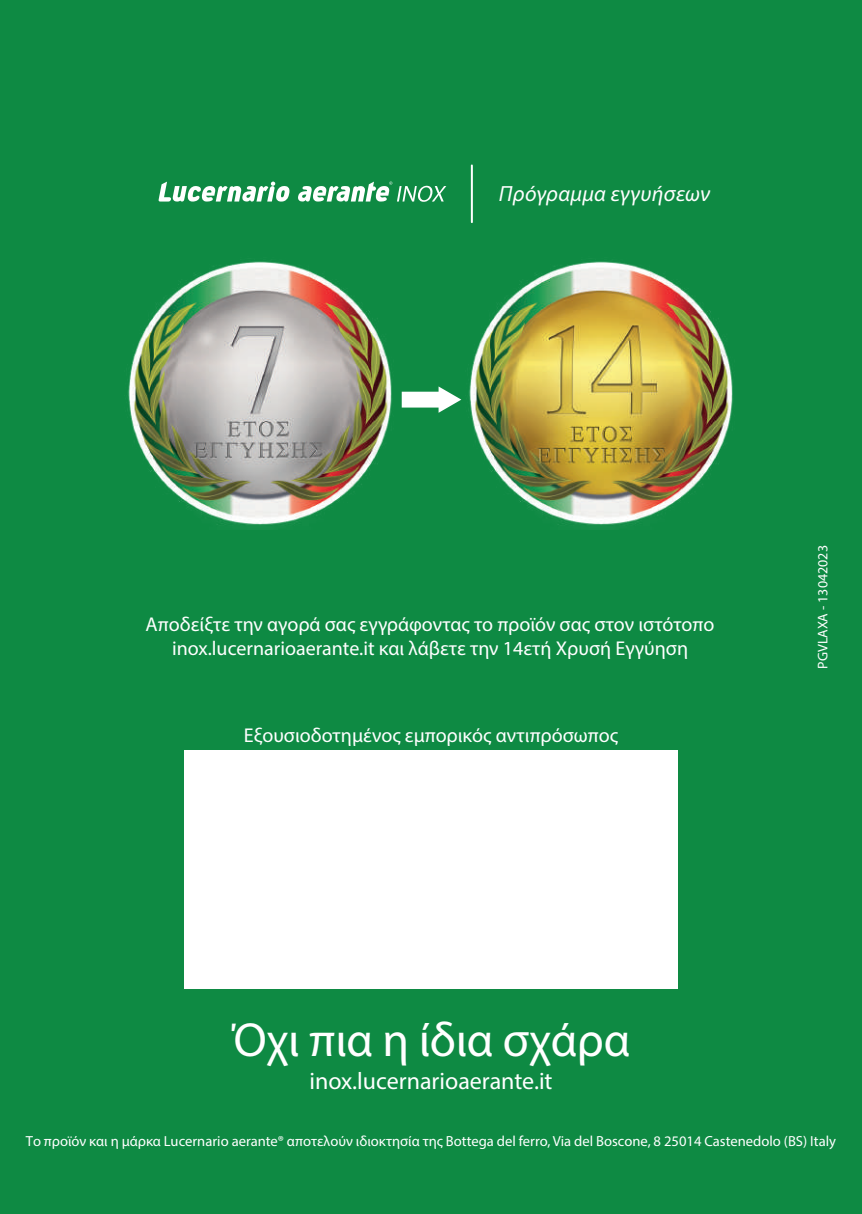
<style>
.page{position:relative;width:862px;height:1214px;background:#fff}
.page>*{position:absolute;margin:0;border:0;box-sizing:border-box;transform-origin:0 0}
.t1{font:48px "Myriad Pro";letter-spacing:-.005em;color:#fff}
.t2{font:24px "Myriad Pro";color:#fff}
.t3{font:italic 22px "Myriad Pro";letter-spacing:.015em;color:#fff}
.t4{font:20px/24px "Myriad Pro";color:#fff;text-align:center}
.t5{font:14.6px "Myriad Pro";color:#fff}
.t6{font:14px "Myriad Pro";color:#fff}
</style>
<div class="page">
<div style="left:0;top:0;width:862px;height:1213px;background:#0e8a43"></div>
<div style="left:184px;top:750px;width:493px;height:238px;background:#fff"></div>
<img style="left:128px;top:261px;width:264px;height:265px">
<img style="left:469px;top:261px;width:264px;height:265px">
<svg style="left:402px;top:386px;width:59px;height:27px"></svg>
<svg style="left:298px;top:181px;width:148px;height:21px"></svg>
<svg style="left:159px;top:181px;width:130px;height:21px"></svg>
<hr style="left:471px;top:165px;width:2px;height:57px;background:#fff">
<p class="t3" style="left:499px;top:180px;width:213px">Πρόγραμμα εγγυήσεων</p>
<p class="t4" style="left:146px;top:612px;width:570px">Αποδείξτε την αγορά σας εγγράφοντας το προϊόν σας στον ιστότοπο inox.lucernarioaerante.it και λάβετε την 14ετή Χρυσή Εγγύηση</p>
<p class="t4" style="left:244px;top:722px;width:375px">Εξουσιοδοτημένος εμπορικός αντιπρόσωπος</p>
<p class="t6" style="left:814px;top:668px;width:125px;rotate:-90deg">PGVLAXA - 13042023</p>
<h1 class="t1" style="left:232px;top:1010px;width:400px">Όχι πια η ίδια σχάρα</h1>
<p class="t2" style="left:309px;top:1066px;width:245px">inox.lucernarioaerante.it</p>
<p class="t5" style="left:26px;top:1131px;width:812px">Το προϊόν και η μάρκα Lucernario aerante® αποτελούν ιδιοκτησία της Bottega del ferro, Via del Boscone, 8 25014 Castenedolo (BS) Italy</p>
</div>
